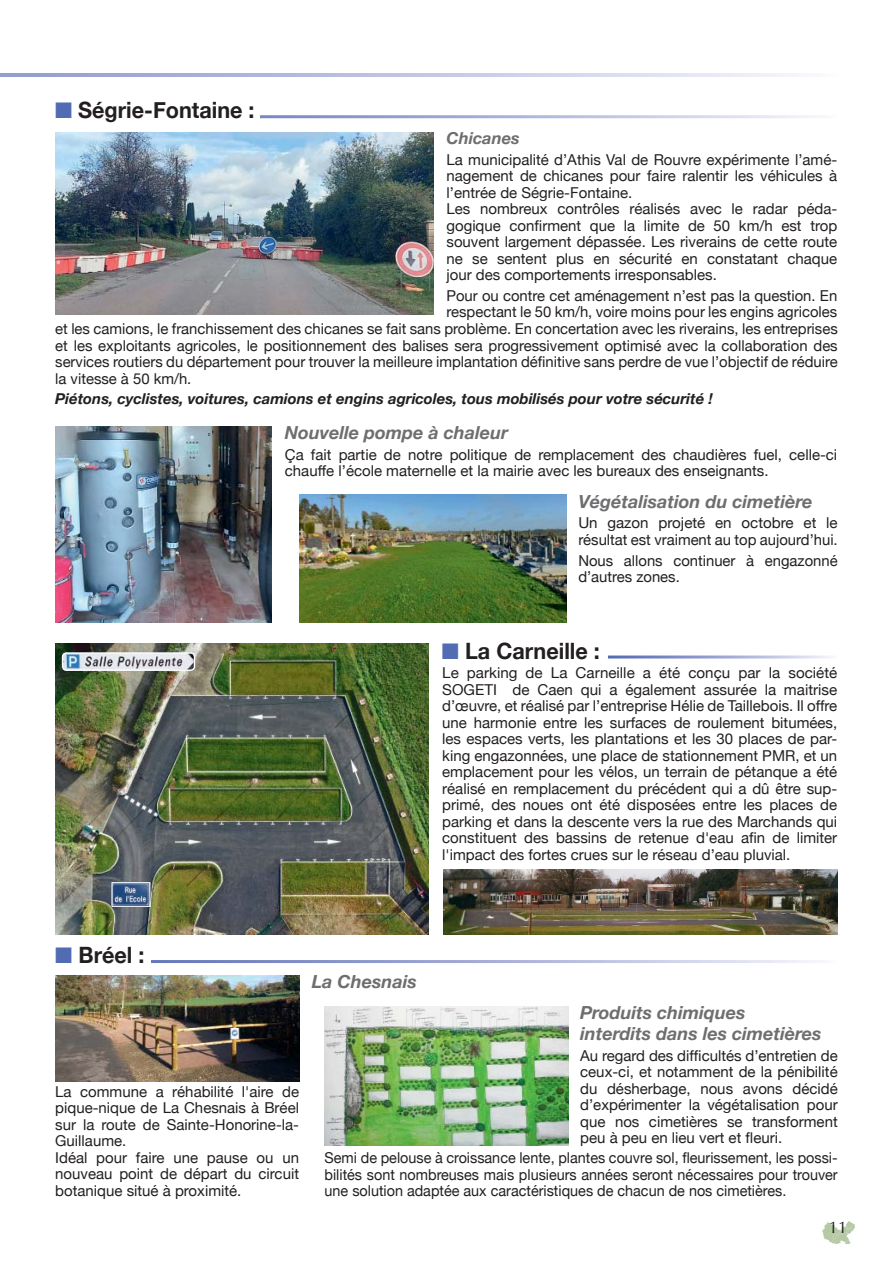
<style>
.page{position:relative;width:893px;height:1263px;background:#fff}
.page>*{position:absolute;margin:0;border:0;box-sizing:border-box;transform-origin:0 0}
.t1{font:700 22.5px "Helvetica Neue";color:#231f20;scale:.96 1}
.t2{font:italic 700 18px/20.7px "Helvetica Neue";color:#6d6e70}
.t3{font:italic 700 16.5px "Helvetica Neue";color:#6d6e70}
.t4{font:16.5px "Optima";color:#231f20}
.t5{font:15px/16.5px "Helvetica Neue";color:#231f20}
.t6{font:15px/16.5px "Helvetica Neue";color:#231f20;text-align:justify;scale:.96 1}
.t7{font:italic 700 15px "Helvetica Neue";color:#231f20}
.s1{color:#526cb3}
</style>
<div class="page">
<img style="left:325px;top:1007px;width:243px;height:139px">
<img style="left:827px;top:1221px;width:26px;height:9px">
<svg style="left:0;top:74px;width:798px;height:3px;background:#c0c5e3"></svg>
<img style="left:55px;top:132px;width:379px;height:183px">
<img style="left:55px;top:426px;width:217px;height:196px">
<img style="left:299px;top:495px;width:268px;height:127px">
<img style="left:55px;top:975px;width:244px;height:107px">
<img style="left:55px;top:643px;width:374px;height:292px">
<img style="left:114px;top:884px;width:34px;height:21px">
<div style="left:112px;top:882px;width:38px;height:25px;border:1px solid #fff"></div>
<img style="left:63px;top:653px;width:131px;height:17px;border-radius:4px">
<div style="left:62px;top:652px;width:133px;height:19px;border:1px solid #fff;border-radius:4px"></div>
<img style="left:443px;top:869px;width:395px;height:66px">
<h1 class="t1" style="left:55px;top:96px;width:209px"><span class="s1">■</span> Ségrie-Fontaine :</h1>
<p class="t3" style="left:446px;top:128px;width:75px">Chicanes</p>
<p class="t5" style="left:446px;top:151px;width:392px">La municipalité d’Athis Val de Rouvre expérimente l’amé&shy;nagement de chicanes pour faire ralentir les véhicules à l’entrée de Ségrie-Fontaine.<br>Les nombreux contrôles réalisés avec le radar péda&shy;gogique confirment que la limite de 50 km/h est trop souvent largement dépassée. Les riverains de cette route ne se sentent plus en sécurité en constatant chaque jour des comportements irresponsables.</p>
<p class="t5" style="left:446px;top:287px;width:392px">Pour ou contre cet aménagement n’est pas la question. En</p>
<p class="t5" style="left:446px;top:303px;width:392px">respectant le 50 km/h, voire moins pour les engins agricoles</p>
<p class="t5" style="left:55px;top:320px;width:784px">et les camions, le franchissement des chicanes se fait sans problème. En concertation avec les riverains, les entreprises</p>
<p class="t5" style="left:55px;top:337px;width:784px">et les exploitants agricoles, le positionnement des balises sera progressivement optimisé avec la collaboration des</p>
<p class="t5" style="left:55px;top:353px;width:784px">services routiers du département pour trouver la meilleure implantation définitive sans perdre de vue l’objectif de réduire</p>
<p class="t5" style="left:55px;top:370px;width:138px">la vitesse à 50 km/h.</p>
<p class="t7" style="left:55px;top:390px;width:659px">Piétons, cyclistes, voitures, camions et engins agricoles, tous mobilisés pour votre sécurité !</p>
<p class="t2" style="left:285px;top:422px;width:225px">Nouvelle pompe à chaleur</p>
<p class="t5" style="left:285px;top:446px;width:554px">Ça fait partie de notre politique de remplacement des chaudières fuel, celle-ci chauffe l’école maternelle et la mairie avec les bureaux des enseignants.</p>
<p class="t2" style="left:578px;top:490px;width:235px">Végétalisation du cimetière</p>
<p class="t5" style="left:578px;top:514px;width:261px">Un gazon projeté en octobre et le résultat est vraiment au top aujourd’hui.</p>
<p class="t5" style="left:578px;top:552px;width:261px">Nous allons continuer à engazonné d’autres zones.</p>
<h1 class="t1" style="left:442px;top:637px;width:166px"><span class="s1">■</span> La Carneille :</h1>
<p class="t5" style="left:442px;top:664px;width:396px;text-align:justify">Le parking de La Carneille a été conçu par la société SOGETI de Caen qui a également assurée la maitrise d’œuvre, et réalisé par l’entreprise Hélie de Taillebois. Il offre une harmonie entre les surfaces de roulement bitumées, les espaces verts, les plantations et les 30 places de par&shy;king engazonnées, une place de stationnement PMR, et un emplacement pour les vélos, un terrain de pétanque a été réalisé en remplacement du précédent qui a dû être sup&shy;primé, des noues ont été disposées entre les places de parking et dans la descente vers la rue des Marchands qui constituent des bassins de retenue d'eau afin de limiter l'impact des fortes crues sur le réseau d’eau pluvial.</p>
<h1 class="t1" style="left:55px;top:941px;width:95px"><span class="s1">■</span> Bréel :</h1>
<p class="t5" style="left:55px;top:1083px;width:245px">La commune a réhabilité l'aire de pique-nique de La Chesnais à Bréel sur la route de Sainte-Honorine-la-<br>Guillaume.<br>Idéal pour faire une pause ou un nouveau point de départ du circuit botanique situé à proximité.</p>
<p class="t2" style="left:312px;top:971px;width:107px">La Chesnais</p>
<p class="t2" style="left:580px;top:1002px;width:243px">Produits chimiques<br>interdits dans les cimetières</p>
<p class="t5" style="left:580px;top:1047px;width:259px;text-align:justify">Au regard des difficultés d’entretien de ceux-ci, et notamment de la pénibilité du désherbage, nous avons décidé d’expérimenter la végétalisation pour que nos cimetières se transforment peu à peu en lieu vert et fleuri.</p>
<p class="t6" style="left:325px;top:1149px;width:536px">Semi de pelouse à croissance lente, plantes couvre sol, fleurissement, les possi&shy;bilités sont nombreuses mais plusieurs années seront nécessaires pour trouver une solution adaptée aux caractéristiques de chacun de nos cimetières.</p>
<p class="t4" style="left:829px;top:1218px;width:20px">11</p>
</div>
